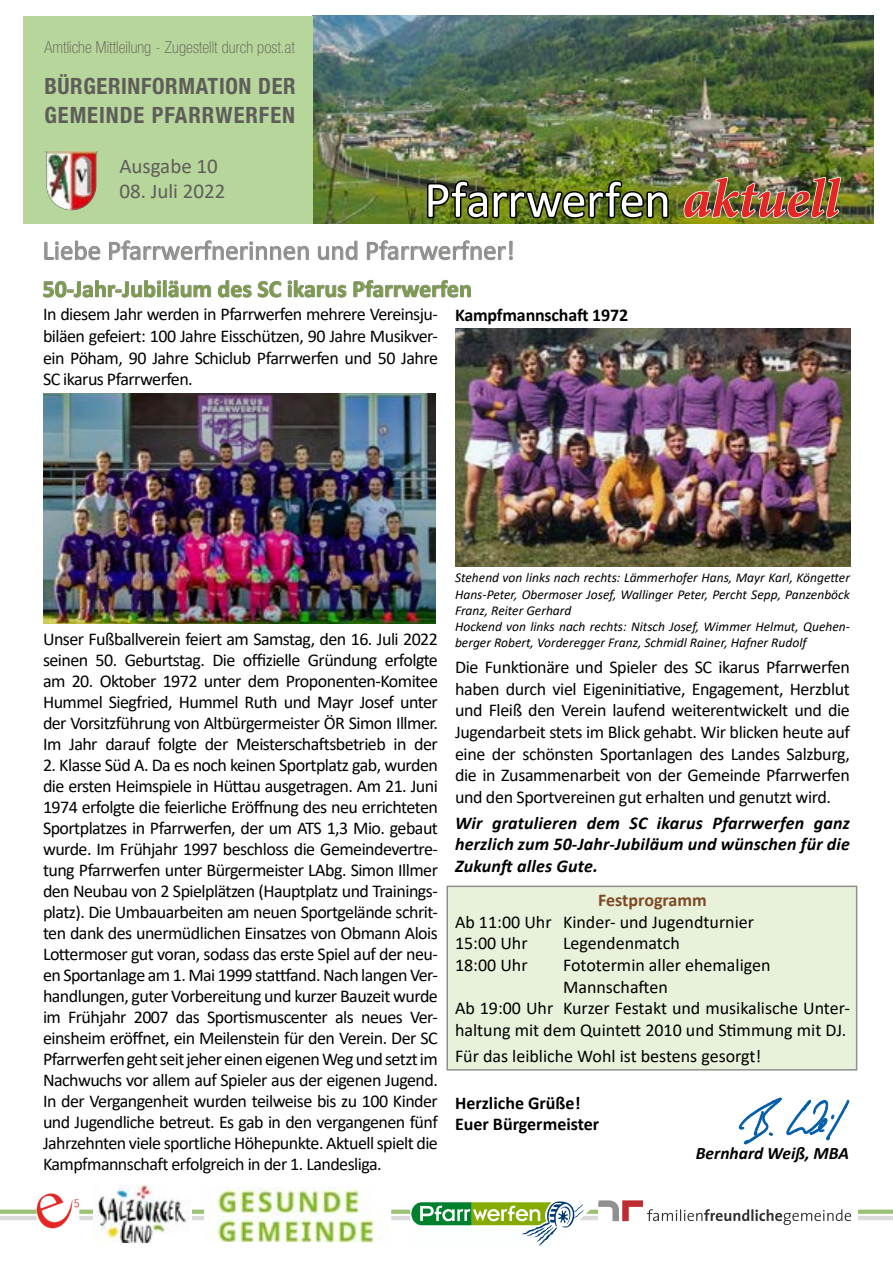
<style>
.page{position:relative;width:893px;height:1263px;background:#fff}
.page>*{position:absolute;margin:0;border:0;box-sizing:border-box;transform-origin:0 0}
.t1{font:51px "Calibri";letter-spacing:-.01em;color:#fff}
.t2{font:27px "Calibri";color:#8f8f8d}
.t3{font:700 24px "Calibri";color:#7a9c49}
.t4{font:700 condensed 22.5px/28.8px "Helvetica Neue LT Std";letter-spacing:.03em;color:#5f5d5a}
.t5{font:21px "Calibri";color:#5f5d5a}
.t6{font:18px/21px "Calibri";letter-spacing:-.015em;color:#000;text-align:justify}
.t7{font:italic 700 18px/21.6px "Calibri";letter-spacing:.01em;color:#000;text-align:justify}
.t8{font:700 18px/21.6px "Calibri";color:#000}
.t9{font:700 18px "Calibri";color:#7e4824}
.t10{font:italic 700 17.4px "Calibri";color:#000}
.t11{font:100 condensed 16.5px "Helvetica Neue LT Std";letter-spacing:.005em;color:#5f5d5a}
.t12{font:italic 13.5px/16.2px "Calibri";color:#000}
.s1{font-family:"Minion Pro";font-weight:700;font-style:italic;font-size:55.5px;color:#e52724}
</style>
<div class="page">
<div style="left:446px;top:885px;width:411px;height:185px;background:#e8f1da;border:2px solid #8f8f8d"></div>
<img style="left:312px;top:16px;width:562px;height:207px">
<hr style="left:0;top:1216px;width:893px;height:4px;background:#dadada">
<div style="left:0;top:1209px;width:893px;height:5px;background:#9dc077"></div>
<div style="left:23px;top:16px;width:289px;height:207px;background:#b7d69b"></div>
<img style="left:683px;top:176px;width:157px;height:43px">
<div style="left:598px;top:1209px;width:259px;height:17px;background:#fff"></div>
<svg style="left:410px;top:1200px;width:441px;height:46px"></svg>
<svg style="left:37px;top:1193px;width:42px;height:35px"></svg>
<img style="left:94px;top:1185px;width:97px;height:57px">
<img style="left:204px;top:1187px;width:187px;height:56px">
<img style="left:45px;top:151px;width:53px;height:59px">
<svg style="left:44px;top:241px;width:56px;height:19px"></svg>
<svg style="left:109px;top:241px;width:200px;height:20px"></svg>
<svg style="left:318px;top:241px;width:39px;height:19px"></svg>
<img style="left:367px;top:173px;width:304px;height:88px">
<svg style="left:43px;top:280px;width:168px;height:17px"></svg>
<svg style="left:218px;top:280px;width:34px;height:17px"></svg>
<svg style="left:258px;top:281px;width:23px;height:16px"></svg>
<svg style="left:288px;top:280px;width:58px;height:17px"></svg>
<svg style="left:354px;top:280px;width:117px;height:18px"></svg>
<img style="left:43px;top:393px;width:393px;height:231px">
<img style="left:455px;top:328px;width:395px;height:238px">
<svg style="left:739px;top:1098px;width:110px;height:46px"></svg>
<p class="t11" style="left:44px;top:37px;width:252px">Amtliche Mittleilung - Zugestellt durch post.at</p>
<p class="t4" style="left:44px;top:71px;width:253px">BÜRGERINFORMATION DER<br>GEMEINDE PFARRWERFEN</p>
<p class="t5" style="left:119px;top:152px;width:100px">Ausgabe 10</p>
<p class="t5" style="left:119px;top:177px;width:108px">08. Juli 2022</p>
<h1 class="t1" style="left:424px;top:164px;width:417px">Pfarrwerfen <span class="s1">aktuell</span></h1>
<h2 class="t2" style="left:43px;top:232px;width:474px">Liebe Pfarrwerfnerinnen und Pfarrwerfner!</h2>
<h3 class="t3" style="left:43px;top:272px;width:431px">50-Jahr-Jubiläum des SC ikarus Pfarrwerfen</h3>
<p class="t6" style="left:43px;top:303px;width:396px;line-height:21.6px">In diesem Jahr werden in Pfarrwerfen mehrere Vereinsju&shy;biläen gefeiert: 100 Jahre Eisschützen, 90 Jahre Musikver&shy;ein Pöham, 90 Jahre Schiclub Pfarrwerfen und 50 Jahre SC ikarus Pfarrwerfen.</p>
<p class="t8" style="left:455px;top:304px;width:175px">Kampfmannschaft 1972</p>
<p class="t6" style="left:43px;top:628px;width:396px">Unser Fußballverein feiert am Samstag, den 16. Juli 2022 seinen 50. Geburtstag. Die offizielle Gründung erfolgte am 20. Oktober 1972 unter dem Proponenten-Komitee Hummel Siegfried, Hummel Ruth und Mayr Josef unter der Vorsitzführung von Altbürgermeister ÖR Simon Illmer.<br>Im Jahr darauf folgte der Meisterschaftsbetrieb in der</p>
<p class="t6" style="left:43px;top:754px;width:396px">2. Klasse Süd A. Da es noch keinen Sportplatz gab, wurden die ersten Heimspiele in Hüttau ausgetragen. Am 21. Juni 1974 erfolgte die feierliche Eröffnung des neu errichteten Sportplatzes in Pfarrwerfen, der um ATS 1,3 Mio. gebaut wurde. Im Frühjahr 1997 beschloss die Gemeindevertre&shy;tung Pfarrwerfen unter Bürgermeister LAbg. Simon Illmer den Neubau von 2 Spielplätzen (Hauptplatz und Trainings&shy;platz). Die Umbauarbeiten am neuen Sportgelände schrit&shy;ten dank des unermüdlichen Einsatzes von Obmann Alois Lottermoser gut voran, sodass das erste Spiel auf der neu&shy;en Sportanlage am 1. Mai 1999 stattfand. Nach langen Ver&shy;handlungen, guter Vorbereitung und kurzer Bauzeit wurde im Frühjahr 2007 das Sportismuscenter als neues Ver&shy;einsheim eröffnet, ein Meilenstein für den Verein. Der SC Pfarrwerfen geht seit jeher einen eigenen Weg und setzt im Nachwuchs vor allem auf Spieler aus der eigenen Jugend.<br>In der Vergangenheit wurden teilweise bis zu 100 Kinder und Jugendliche betreut. Es gab in den vergangenen fünf Jahrzehnten viele sportliche Höhepunkte. Aktuell spielt die Kampfmannschaft erfolgreich in der 1. Landesliga.</p>
<p class="t12" style="left:455px;top:569px;width:396px">Stehend von links nach rechts: Lämmerhofer Hans, Mayr Karl, Köngetter Hans-Peter, Obermoser Josef, Wallinger Peter, Percht Sepp, Panzenböck Franz, Reiter Gerhard<br>Hockend von links nach rechts: Nitsch Josef, Wimmer Helmut, Quehen&shy;berger Robert, Vorderegger Franz, Schmidl Rainer, Hafner Rudolf</p>
<p class="t6" style="left:455px;top:656px;width:396px;line-height:21.6px">Die Funktionäre und Spieler des SC ikarus Pfarrwerfen haben durch viel Eigeninitiative, Engagement, Herzblut und Fleiß den Verein laufend weiterentwickelt und die Jugendarbeit stets im Blick gehabt. Wir blicken heute auf eine der schönsten Sportanlagen des Landes Salzburg, die in Zusammenarbeit von der Gemeinde Pfarrwerfen und den Sportvereinen gut erhalten und genutzt wird.</p>
<p class="t7" style="left:455px;top:811px;width:396px">Wir gratulieren dem SC ikarus Pfarrwerfen ganz herzlich zum 50-Jahr-Jubiläum und wünschen für die Zukunft alles Gute.</p>
<p class="t9" style="left:598px;top:887px;width:110px">Festprogramm</p>
<p class="t6" style="left:455px;top:910px;width:301px;line-height:21.6px">Ab 11:00 Uhr Kinder- und Jugendturnier<br>15:00 Uhr</p>
<p class="t6" style="left:563px;top:932px;width:118px">Legendenmatch</p>
<p class="t6" style="left:455px;top:954px;width:74px">18:00 Uhr</p>
<p class="t6" style="left:563px;top:954px;width:209px">Fototermin aller ehemaligen</p>
<p class="t6" style="left:563px;top:976px;width:106px">Mannschaften</p>
<p class="t6" style="left:455px;top:997px;width:396px">Ab 19:00 Uhr Kurzer Festakt und musikalische Unter-</p>
<p class="t6" style="left:455px;top:1019px;width:393px">haltung mit dem Quintett 2010 und Stimmung mit DJ.</p>
<p class="t6" style="left:455px;top:1045px;width:308px">Für das leibliche Wohl ist bestens gesorgt!</p>
<p class="t8" style="left:455px;top:1092px;width:146px">Herzliche Grüße!<br>Euer Bürgermeister</p>
<p class="t10" style="left:696px;top:1141px;width:155px">Bernhard Weiß, MBA</p>
</div>
